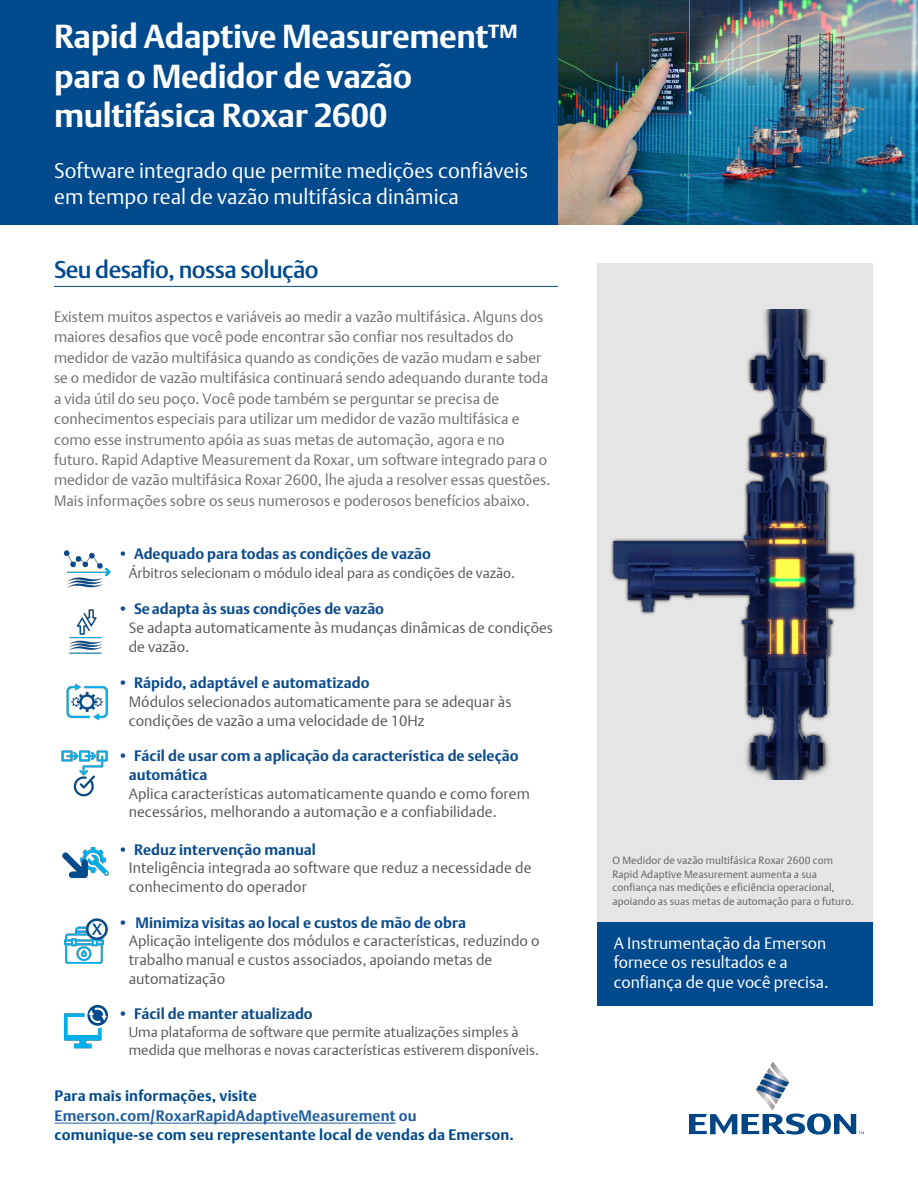
<style>
.page{position:relative;width:918px;height:1188px;background:#fff}
.page>*{position:absolute;margin:0;border:0;box-sizing:border-box;transform-origin:0 0}
.t1{font:700 33px/39.6px "DTL Argo T";letter-spacing:-.01em;color:#fff}
.t2{font:500 24px "DTL Argo T";letter-spacing:-.025em;color:#004a8d}
.t3{font:300 21px/25.5px "DTL Argo T";color:#fff}
.t4{font:16.5px/19.8px "DTL Argo T Light";color:#fff}
.t5{font:15px/18.6px "DTL Argo T Light";color:#57595b}
.t6{font:15px/20.4px "DTL Argo T Light";color:#707073}
.t7{font:700 15px/19.5px "DTL Argo T";letter-spacing:.01em;color:#004a8d}
.t8{font:700 15px "DTL Argo T";color:#0c4c8c}
.t9{font:14.25px/17.7px "DTL Argo T Light";color:#57595b}
.t10{font:10.5px/13.5px "DTL Argo T Light";letter-spacing:.01em;color:#636366}
.s1{font-family:"DTL Argo T";font-weight:700;color:#0c4c8c}
.s2{color:#1f5e9d}
</style>
<div class="page">
<div style="left:597px;top:922px;width:276px;height:84px;background:#004a8d"></div>
<div style="left:597px;top:264px;width:276px;height:658px;background:#e5e5e5"></div>
<svg style="left:689px;top:1061px;width:175px;height:74px"></svg>
<img style="left:558px;top:0;width:360px;height:225px">
<div style="left:0;top:0;width:558px;height:225px;background:#004a8d"></div>
<hr style="left:54px;top:286px;width:504px;height:1px;background:#004a8d">
<img style="left:611px;top:309px;width:246px;height:470px">
<img style="left:64px;top:550px;width:47px;height:38px">
<img style="left:68px;top:609px;width:35px;height:45px">
<img style="left:66px;top:683px;width:42px;height:38px">
<img style="left:61px;top:750px;width:47px;height:47px">
<img style="left:62px;top:847px;width:47px;height:32px">
<img style="left:64px;top:918px;width:44px;height:46px">
<img style="left:63px;top:1005px;width:45px;height:44px">
<hr style="left:55px;top:1123px;width:341px;height:1px;background:#1f5e9d">
<p class="t1" style="left:54px;top:16px;width:465px">Rapid Adaptive Measurement™ para o Medidor de vazão multifásica Roxar 2600</p>
<p class="t3" style="left:54px;top:158px;width:475px">Software integrado que permite medições confiáveis em tempo real de vazão multifásica dinâmica</p>
<p class="t2" style="left:54px;top:255px;width:266px">Seu desafio, nossa solução</p>
<p class="t6" style="left:54px;top:306px;width:498px">Existem muitos aspectos e variáveis ao medir a vazão multifásica. Alguns dos maiores desafios que você pode encontrar são confiar nos resultados do medidor de vazão multifásica quando as condições de vazão mudam e saber se o medidor de vazão multifásica continuará sendo adequando durante toda a vida útil do seu poço. Você pode também se perguntar se precisa de conhecimentos especiais para utilizar um medidor de vazão multifásica e como esse instrumento apóia as suas metas de automação, agora e no futuro. Rapid Adaptive Measurement da Roxar, um software integrado para o medidor de vazão multifásica Roxar 2600, lhe ajuda a resolver essas questões.<br>Mais informações sobre os seus numerosos e poderosos benefícios abaixo.</p>
<p class="t8" style="left:118px;top:545px;width:314px">• Adequado para todas as condições de vazão</p>
<p class="t9" style="left:129px;top:564px;width:388px">Árbitros selecionam o módulo ideal para as condições de vazão.</p>
<p class="t5" style="left:129px;top:599px;width:426px;line-height:19.2px;text-indent:-11px"><span class="s1">• Se adapta às suas condições de vazão<br></span>Se adapta automaticamente às mudanças dinâmicas de condições de vazão.</p>
<p class="t5" style="left:129px;top:674px;width:384px;text-indent:-11px"><span class="s1">• Rápido, adaptável e automatizado<br></span>Módulos selecionados automaticamente para se adequar às condições de vazão a uma velocidade de 10Hz</p>
<p class="t5" style="left:129px;top:747px;width:403px;text-indent:-11px"><span class="s1">• Fácil de usar com a aplicação da característica de seleção automática<br></span>Aplica características automaticamente quando e como forem necessários, melhorando a automação e a confiabilidade.</p>
<p class="t5" style="left:129px;top:840px;width:404px;text-indent:-11px"><span class="s1">• Reduz intervenção manual<br></span>Inteligência integrada ao software que reduz a necessidade de conhecimento do operador</p>
<p class="t5" style="left:129px;top:913px;width:412px;text-indent:-11px"><span class="s1">• Minimiza visitas ao local e custos de mão de obra<br></span>Aplicação inteligente dos módulos e características, reduzindo o trabalho manual e custos associados, apoiando metas de automatização</p>
<p class="t8" style="left:118px;top:1005px;width:196px">• Fácil de manter atualizado</p>
<p class="t9" style="left:129px;top:1023px;width:412px">Uma plataforma de software que permite atualizações simples à medida que melhoras e novas características estiverem disponíveis.</p>
<p class="t7" style="left:55px;top:1086px;width:461px">Para mais informações, visite<br><span class="s2">Emerson.com/RoxarRapidAdaptiveMeasurement ou </span>comunique-se com seu representante local de vendas da Emerson.</p>
<p class="t10" style="left:612px;top:854px;width:243px">O Medidor de vazão multifásica Roxar 2600 com Rapid Adaptive Measurement aumenta a sua confiança nas medições e eficiência operacional, apoiando as suas metas de automação para o futuro.</p>
<p class="t4" style="left:614px;top:933px;width:216px">A Instrumentação da Emerson fornece os resultados e a confiança de que você precisa.</p>
</div>
